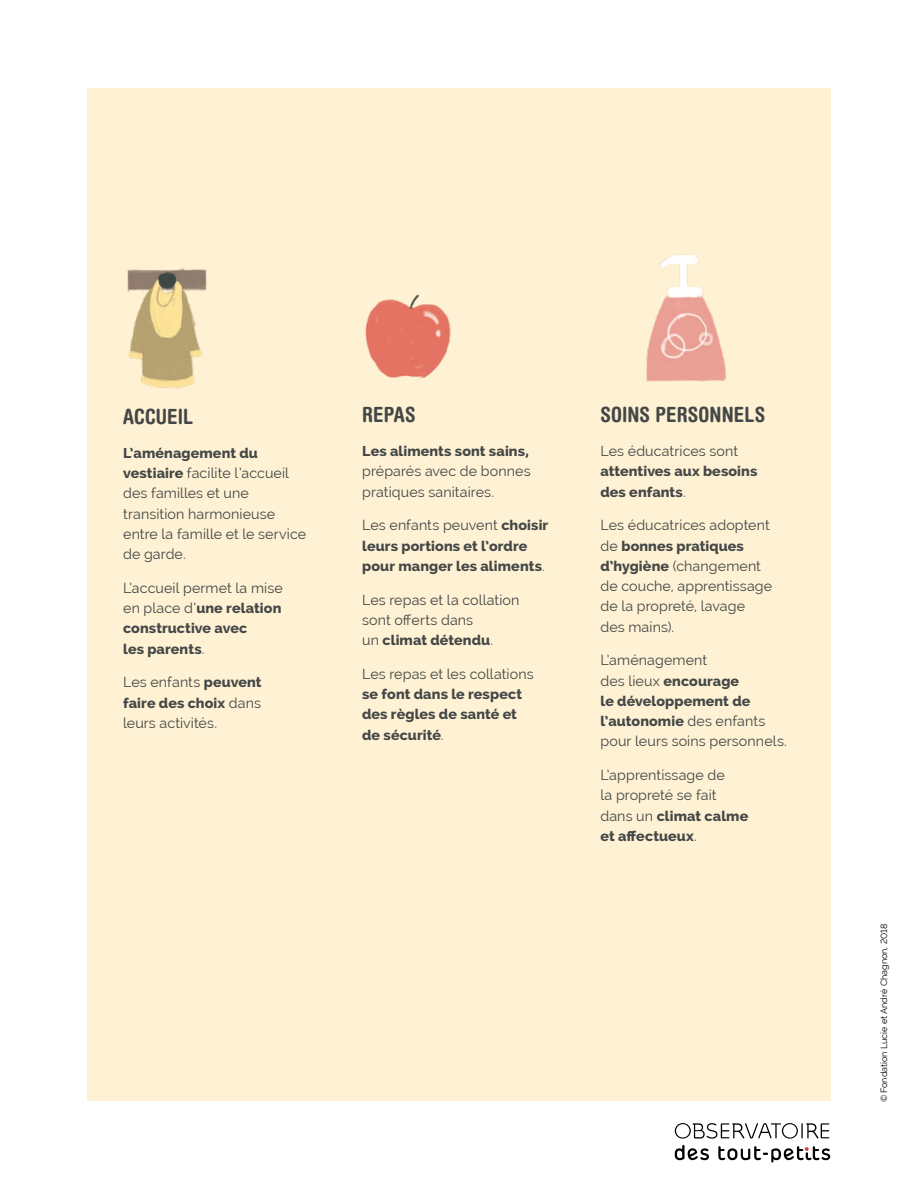
<style>
.page{position:relative;width:918px;height:1188px;background:#fff}
.page>*{position:absolute;margin:0;border:0;box-sizing:border-box;transform-origin:0 0}
.t1{font:700 condensed 21px "Helvetica Rounded";letter-spacing:.005em;color:#434747}
.t2{font:14.25px/20.2px "Raleway";letter-spacing:.005em;color:#434747}
.t3{font:800 14.25px/20.2px "Raleway";letter-spacing:.005em;color:#434747}
.t4{font:9px "Raleway";color:#000}
.s1{font-weight:800}
.s2{font-weight:400}
</style>
<div class="page">
<div style="left:87px;top:88px;width:743px;height:1012px;background:#fff1d3"></div>
<img style="left:127px;top:268px;width:80px;height:121px">
<img style="left:646px;top:254px;width:81px;height:128px">
<img style="left:365px;top:294px;width:86px;height:85px">
<svg style="left:675px;top:1123px;width:154px;height:16px"></svg>
<svg style="left:675px;top:1145px;width:34px;height:15px"></svg>
<svg style="left:718px;top:1146px;width:112px;height:17px"></svg>
<h1 class="t1" style="left:123px;top:404px;width:72px">ACCUEIL</h1>
<p class="t2" style="left:123px;top:443px;width:185px"><span class="s1">L’aménagement du vestiaire</span> facilite l’accueil des familles et une transition harmonieuse entre la famille et le service de garde.</p>
<p class="t3" style="left:123px;top:578px;width:161px"><span class="s2">L’accueil permet la mise en place d’</span>une relation constructive avec<br>les parents<span class="s2">.</span></p>
<p class="t2" style="left:123px;top:672px;width:140px;text-align:justify">Les enfants <span class="s1">peuvent faire des choix</span> dans leurs activités.</p>
<h1 class="t1" style="left:362px;top:402px;width:55px">REPAS</h1>
<p class="t3" style="left:362px;top:441px;width:168px">Les aliments sont sains,</p>
<p class="t2" style="left:362px;top:461px;width:170px">préparés avec de bonnes pratiques sanitaires.</p>
<p class="t3" style="left:362px;top:515px;width:188px"><span class="s2">Les enfants peuvent</span> choisir leurs portions et l’ordre pour manger les aliments<span class="s2">.</span></p>
<p class="t2" style="left:362px;top:589px;width:159px">Les repas et la collation sont offerts dans<br>un <span class="s1">climat détendu</span>.</p>
<p class="t2" style="left:362px;top:664px;width:173px">Les repas et les collations</p>
<p class="t3" style="left:362px;top:684px;width:162px">se font dans le respect des règles de santé et de sécurité<span class="s2">.</span></p>
<h1 class="t1" style="left:600px;top:402px;width:166px">SOINS PERSONNELS</h1>
<p class="t2" style="left:600px;top:441px;width:139px">Les éducatrices sont</p>
<p class="t3" style="left:600px;top:461px;width:158px">attentives aux besoins des enfants<span class="s2">.</span></p>
<p class="t2" style="left:600px;top:515px;width:173px">Les éducatrices adoptent de <span class="s1">bonnes pratiques d’hygiène</span> (changement de couche, apprentissage de la propreté, lavage des mains).</p>
<p class="t2" style="left:600px;top:650px;width:188px">L’aménagement<br>des lieux <span class="s1">encourage<br>le développement de l’autonomie</span> des enfants pour leurs soins personnels.</p>
<p class="t2" style="left:600px;top:765px;width:149px">L’apprentissage de<br>la propreté se fait dans un <span class="s1">climat calme et affectueux</span>.</p>
<p class="t4" style="left:879px;top:1102px;width:179px;rotate:-90deg">©Fondation Lucie et André Chagnon, 2018</p>
</div>
